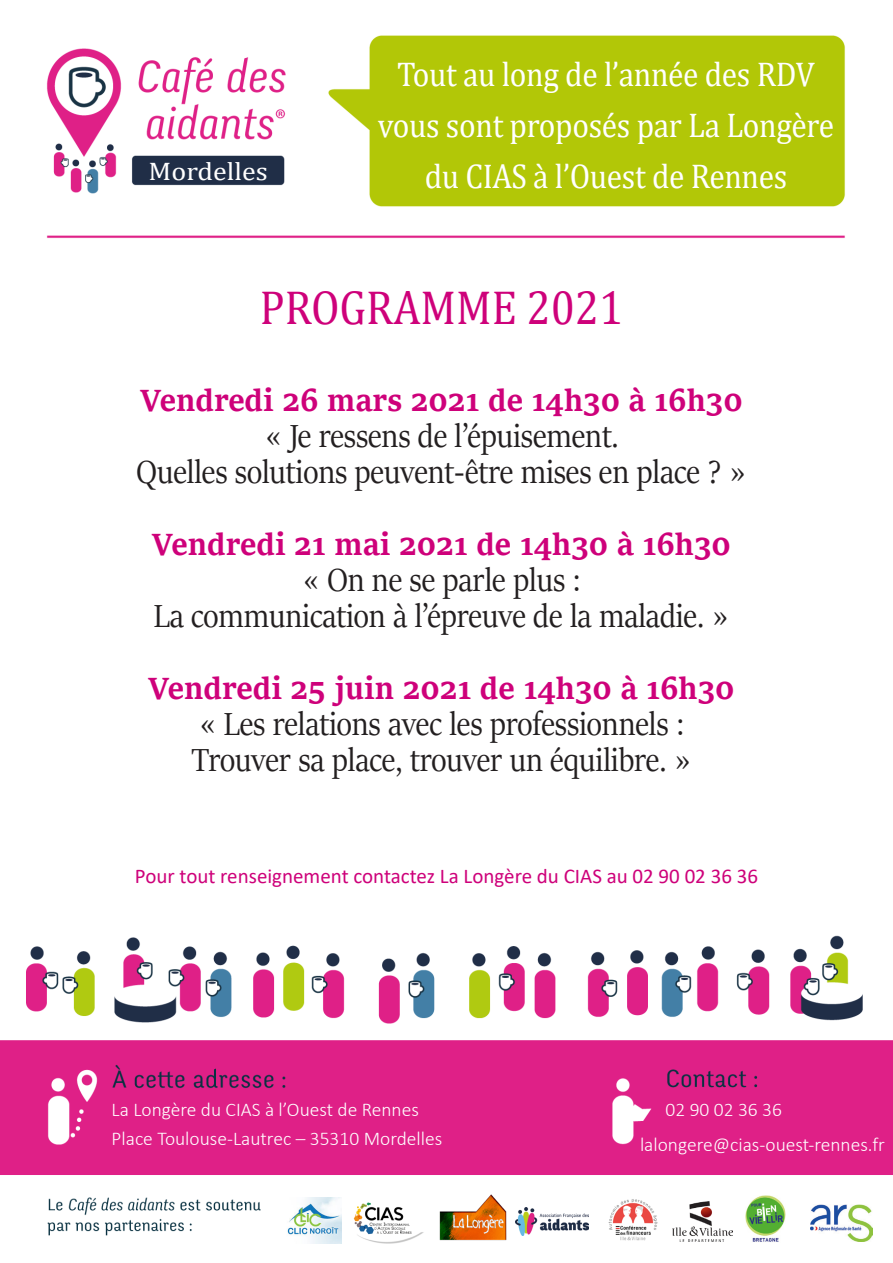
<style>
.page{position:relative;width:893px;height:1263px;background:#fff}
.page>*{position:absolute;margin:0;border:0;box-sizing:border-box;transform-origin:0 0}
.t1{font:48px "Cambria Math";color:#ce017a;scale:.91 1}
.t2{font:36px/36px "Sitka Banner";color:#231f20;text-align:center;scale:.91 1}
.t3{font:34.5px "Cambria Math";letter-spacing:-.01em;color:#fff;scale:.91 1}
.t4{font:700 33px "Sitka Text";color:#ce017a;scale:.91 1}
.t5{font:25.5px "Cambria Math";color:#fff;scale:1.1 1}
.t6{font:21px "Calibri";color:#ce017a}
.t7{font:300 19.5px "Calibri";color:#fff}
</style>
<div class="page">
<img style="left:0;top:35px;width:893px;height:1209px">
<img style="left:810px;top:1205px;width:62px;height:36px">
<img style="left:672px;top:1201px;width:61px;height:40px">
<img style="left:608px;top:1197px;width:51px;height:47px">
<img style="left:279px;top:1198px;width:62px;height:45px">
<img style="left:353px;top:1199px;width:73px;height:44px">
<img style="left:438px;top:1194px;width:69px;height:47px">
<img style="left:516px;top:1207px;width:73px;height:28px">
<img style="left:746px;top:1195px;width:40px;height:48px">
<p class="t5" style="left:149px;top:156px;width:110px">Mordelles</p>
<p class="t3" style="left:397px;top:54px;width:461px">Tout au long de l’année des RDV</p>
<p class="t3" style="left:378px;top:105px;width:503px">vous sont proposés par La Longère</p>
<p class="t3" style="left:425px;top:156px;width:400px">du CIAS à l’Ouest de Rennes</p>
<p class="t1" style="left:260px;top:280px;width:401px">PROGRAMME 2021</p>
<p class="t4" style="left:141px;top:374px;width:663px">Vendredi 26 mars 2021 de 14h30 à 16h30</p>
<p class="t2" style="left:137px;top:417px;width:672px">« Je ressens de l’épuisement.<br>Quelles solutions peuvent-être mises en place ? »</p>
<p class="t4" style="left:152px;top:518px;width:637px">Vendredi 21 mai 2021 de 14h30 à 16h30</p>
<p class="t2" style="left:154px;top:561px;width:634px">« On ne se parle plus :<br>La communication à l’épreuve de la maladie. »</p>
<p class="t4" style="left:149px;top:662px;width:645px">Vendredi 25 juin 2021 de 14h30 à 16h30</p>
<p class="t2" style="left:192px;top:705px;width:551px;text-align:left">« Les relations avec les professionnels :<br>Trouver sa place, trouver un équilibre. »</p>
<p class="t6" style="left:135px;top:862px;width:625px">Pour tout renseignement contactez La Longère du CIAS au 02 90 02 36 36</p>
<p class="t7" style="left:112px;top:1097px;width:309px">La Longère du CIAS à l’Ouest de Rennes</p>
<p class="t7" style="left:112px;top:1126px;width:332px">Place Toulouse-Lautrec – 35310 Mordelles</p>
<p class="t7" style="left:665px;top:1097px;width:118px">02 90 02 36 36</p>
<p class="t7" style="left:640px;top:1132px;width:246px">lalongere@cias-ouest-rennes.fr</p>
</div>
